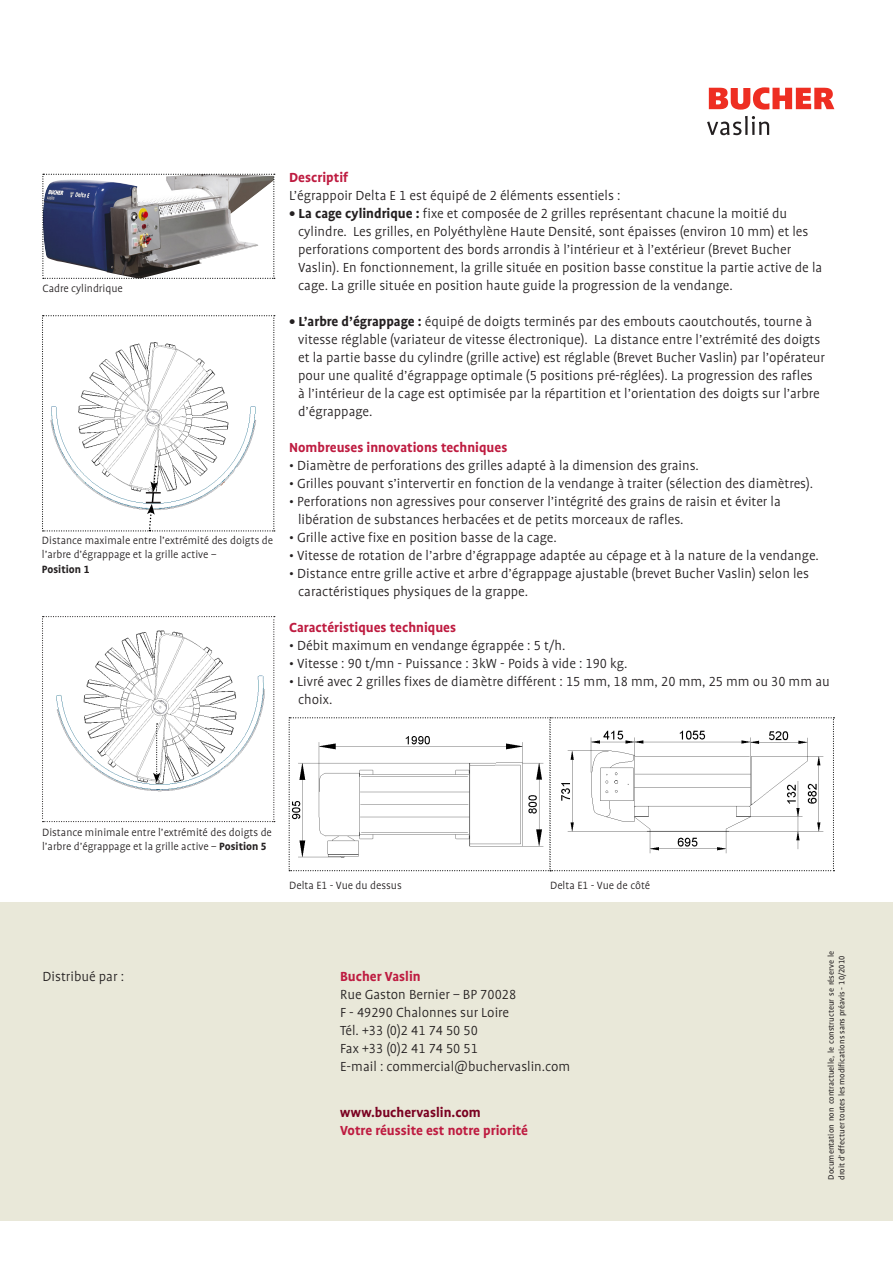
<style>
.page{position:relative;width:893px;height:1263px;background:#fff}
.page>*{position:absolute;margin:0;border:0;box-sizing:border-box;transform-origin:0 0}
.t1{font:300 15px/18px "Bucher Profile";color:#231f20}
.t2{font:700 15px "Bucher Profile";color:#be1b40}
.t3{font:700 15px "Bucher Profile";color:#7a0121}
.t4{font:300 12px/14.4px "Bucher Profile";color:#231f20}
.t5{font:700 12px "Bucher Profile";color:#231f20}
.t6{font:9px/10.8px "Bucher Profile";color:#231f20}
.s1{font-weight:700}
</style>
<div class="page">
<div style="left:0;top:901px;width:893px;height:319px;background:#e9e8d9"></div>
<svg style="left:709px;top:87px;width:125px;height:23px"></svg>
<svg style="left:707px;top:116px;width:62px;height:19px"></svg>
<svg style="left:42px;top:616px;width:233px;height:206px"></svg>
<svg style="left:42px;top:174px;width:233px;height:105px"></svg>
<svg style="left:42px;top:315px;width:233px;height:216px"></svg>
<svg style="left:289px;top:717px;width:545px;height:154px"></svg>
<p class="t4" style="left:43px;top:281px;width:82px">Cadre cylindrique</p>
<p class="t4" style="left:42px;top:533px;width:233px">Distance maximale entre l’extrémité des doigts de l’arbre d’égrappage et la grille active –</p>
<p class="t5" style="left:42px;top:563px;width:49px">Position 1</p>
<p class="t2" style="left:289px;top:169px;width:61px">Descriptif</p>
<p class="t1" style="left:289px;top:186px;width:333px">L’égrappoir Delta E 1 est équipé de 2 éléments essentiels :</p>
<p class="t1" style="left:298px;top:204px;width:526px;text-indent:-9px"><span class="s1">• La cage cylindrique :</span> fixe et composée de 2 grilles représentant chacune la moitié du cylindre. Les grilles, en Polyéthylène Haute Densité, sont épaisses (environ 10 mm) et les perforations comportent des bords arrondis à l’intérieur et à l’extérieur (Brevet Bucher Vaslin). En fonctionnement, la grille située en position basse constitue la partie active de la cage. La grille située en position haute guide la progression de la vendange.</p>
<p class="t1" style="left:298px;top:312px;width:528px;text-indent:-9px"><span class="s1">• L’arbre d’égrappage :</span> équipé de doigts terminés par des embouts caoutchoutés, tourne à vitesse réglable (variateur de vitesse électronique). La distance entre l’extrémité des doigts et la partie basse du cylindre (grille active) est réglable (Brevet Bucher Vaslin) par l’opérateur pour une qualité d’égrappage optimale (5 positions pré-réglées). La progression des rafles<br>à l’intérieur de la cage est optimisée par la répartition et l’orientation des doigts sur l’arbre d’égrappage.</p>
<p class="t2" style="left:289px;top:439px;width:220px">Nombreuses innovations techniques</p>
<p class="t1" style="left:289px;top:456px;width:411px">• Diamètre de perforations des grilles adapté à la dimension des grains.</p>
<p class="t1" style="left:289px;top:474px;width:526px">• Grilles pouvant s’intervertir en fonction de la vendange à traiter (sélection des diamètres).</p>
<p class="t1" style="left:298px;top:492px;width:484px;text-indent:-9px">• Perforations non agressives pour conserver l’intégrité des grains de raisin et éviter la libération de substances herbacées et de petits morceaux de rafles.</p>
<p class="t1" style="left:289px;top:528px;width:269px">• Grille active fixe en position basse de la cage.</p>
<p class="t1" style="left:289px;top:546px;width:531px">• Vitesse de rotation de l’arbre d’égrappage adaptée au cépage et à la nature de la vendange.</p>
<p class="t1" style="left:298px;top:564px;width:512px;text-indent:-9px">• Distance entre grille active et arbre d’égrappage ajustable (brevet Bucher Vaslin) selon les caractéristiques physiques de la grappe.</p>
<p class="t2" style="left:289px;top:619px;width:168px">Caractéristiques techniques</p>
<p class="t1" style="left:289px;top:636px;width:278px">• Débit maximum en vendange égrappée : 5 t/h.</p>
<p class="t1" style="left:289px;top:654px;width:340px">• Vitesse : 90 t/mn - Puissance : 3kW - Poids à vide : 190 kg.</p>
<p class="t1" style="left:298px;top:672px;width:533px;text-indent:-9px">• Livré avec 2 grilles fixes de diamètre différent : 15 mm, 18 mm, 20 mm, 25 mm ou 30 mm au choix.</p>
<p class="t4" style="left:42px;top:825px;width:231px">Distance minimale entre l’extrémité des doigts de l’arbre d’égrappage et la grille active – <span class="s1">Position 5</span></p>
<p class="t4" style="left:289px;top:878px;width:114px">Delta E1 - Vue du dessus</p>
<p class="t4" style="left:550px;top:878px;width:101px">Delta E1 - Vue de côté</p>
<p class="t1" style="left:43px;top:968px;width:83px">Distribué par :</p>
<p class="t2" style="left:340px;top:969px;width:82px">Bucher Vaslin</p>
<p class="t1" style="left:340px;top:986px;width:177px">Rue Gaston Bernier – BP 70028</p>
<p class="t1" style="left:340px;top:1004px;width:170px">F - 49290 Chalonnes sur Loire</p>
<p class="t1" style="left:340px;top:1022px;width:139px">Tél. +33 (0)2 41 74 50 50</p>
<p class="t1" style="left:340px;top:1040px;width:139px">Fax +33 (0)2 41 74 50 51</p>
<p class="t1" style="left:340px;top:1058px;width:232px">E-mail : commercial@buchervaslin.com</p>
<p class="t3" style="left:340px;top:1105px;width:142px">www.buchervaslin.com</p>
<p class="t2" style="left:340px;top:1123px;width:189px">Votre réussite est notre priorité</p>
<p class="t6" style="left:826px;top:1180px;width:230px;rotate:-90deg">Documentation non contractuelle, le constructeur se réserve le droit d’effectuer toutes les modifications sans préavis - 10/2010</p>
</div>
